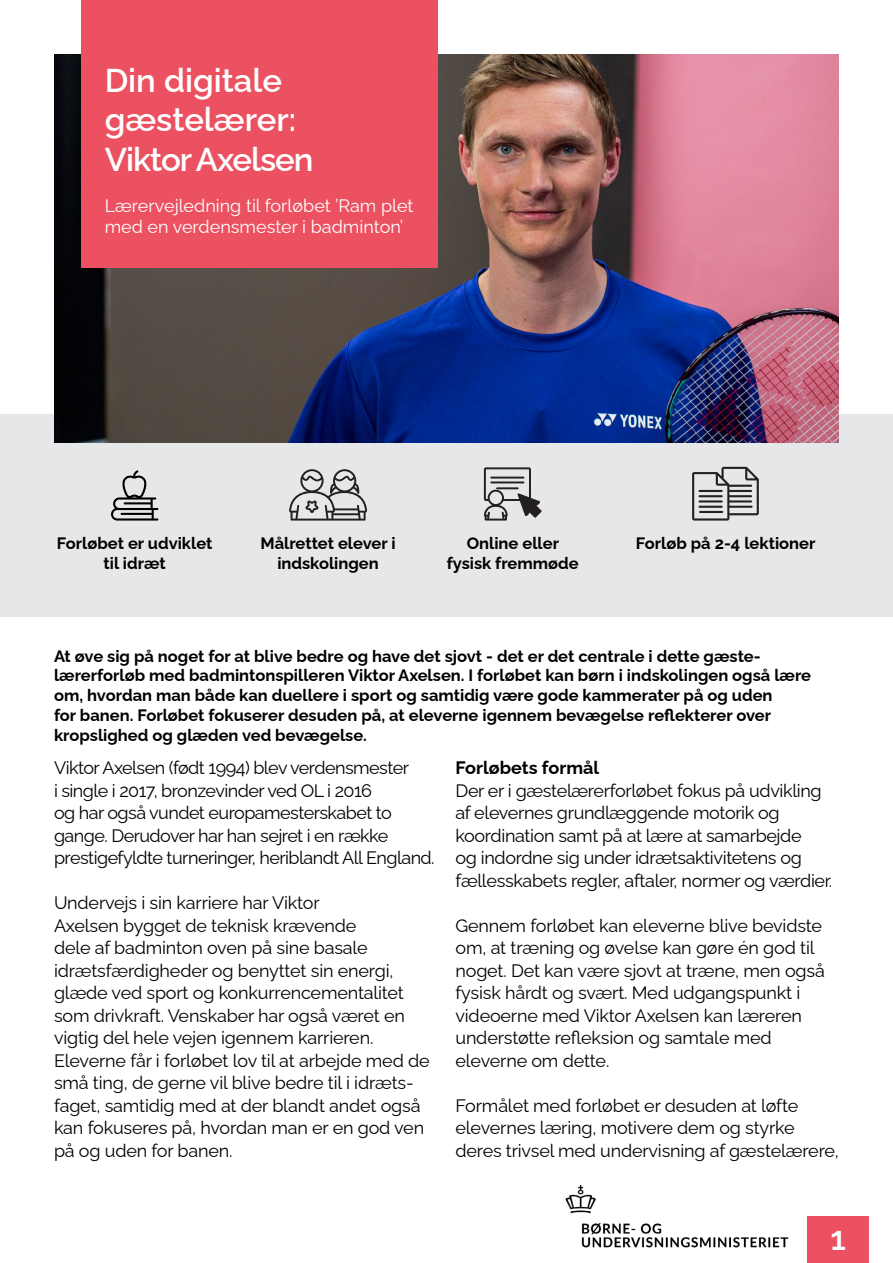
<style>
.page{position:relative;width:893px;height:1263px;background:#fff}
.page>*{position:absolute;margin:0;border:0;box-sizing:border-box;transform-origin:0 0}
.Overskrift_1{font:600 33px/39.6px "Raleway";color:#fff}
.Brødtekst{font:18px/22.5px "Raleway";letter-spacing:-.01em;color:#000}
.Brødtekst-2{font:18px/22.5px "Raleway";letter-spacing:-.03em;color:#000}
.Overskrift_2{font:18px/21.6px "Raleway";color:#fff}
.Overskrift_3{font:700 18px "Raleway";color:#000}
.Overskrift_2-2{font:700 16.5px/19.8px "Raleway";color:#000;text-align:center}
</style>
<div class="page">
<div style="left:0;top:414px;width:893px;height:203px;background:#e6e7e8"></div>
<img style="left:54px;top:54px;width:785px;height:388px">
<div style="left:81px;top:0;width:356px;height:268px;background:#eb5160"></div>
<svg style="left:692px;top:467px;width:67px;height:54px"></svg>
<svg style="left:111px;top:470px;width:47px;height:51px"></svg>
<svg style="left:289px;top:469px;width:78px;height:52px"></svg>
<svg style="left:484px;top:467px;width:58px;height:54px"></svg>
<hr style="left:496px;top:487px;width:23px;height:2px;background:#241f21">
<hr style="left:490px;top:477px;width:34px;height:2px;background:#241f21">
<hr style="left:490px;top:481px;width:34px;height:2px;background:#241f21">
<div style="left:807px;top:1216px;width:62px;height:47px;background:#eb5160"></div>
<img style="left:565px;top:1185px;width:224px;height:63px">
<h1 class="Overskrift_1" style="left:105px;top:57px;width:210px">Din digitale gæstelærer:<br>Viktor Axelsen</h1>
<h2 class="Overskrift_2" style="left:105px;top:192px;width:310px">Lærervejledning til forløbet ’Ram plet med en verdensmester i badminton’</h2>
<h2 class="Overskrift_2-2" style="left:57px;top:531px;width:157px">Forløbet er udviklet til idræt</h2>
<h2 class="Overskrift_2-2" style="left:260px;top:531px;width:137px">Målrettet elever i indskolingen</h2>
<h2 class="Overskrift_2-2" style="left:447px;top:531px;width:134px">Online eller fysisk fremmøde</h2>
<h2 class="Overskrift_2-2" style="left:636px;top:531px;width:181px">Forløb på 2-4 lektioner</h2>
<h2 class="Overskrift_2-2" style="left:54px;top:644px;width:759px;text-align:left">At øve sig på noget for at blive bedre og have det sjovt - det er det centrale i dette gæste&shy;lærerforløb med badmintonspilleren Viktor Axelsen. I forløbet kan børn i indskolingen også lære om, hvordan man både kan duellere i sport og samtidig være gode kammerater på og uden<br>for banen. Forløbet fokuserer desuden på, at eleverne igennem bevægelse reflekterer over kropslighed og glæden ved bevægelse.</h2>
<p class="Brødtekst-2" style="left:54px;top:754px;width:382px">Viktor Axelsen (født 1994) blev verdensmester<br>i single i 2017, bronzevinder ved OL i 2016<br>og har også vundet europamesterskabet to gange. Derudover har han sejret i en række prestigefyldte turneringer, heriblandt All England.</p>
<p class="Brødtekst" style="left:54px;top:889px;width:352px">Undervejs i sin karriere har Viktor<br>Axelsen bygget de teknisk krævende<br>dele af badminton oven på sine basale idrætsfærdigheder og benyttet sin energi, glæde ved sport og konkurrencementalitet som drivkraft. Venskaber har også været en vigtig del hele vejen igennem karrieren.</p>
<p class="Brødtekst" style="left:54px;top:1047px;width:377px">Eleverne får i forløbet lov til at arbejde med de små ting, de gerne vil blive bedre til i idræts&shy;faget, samtidig med at der blandt andet også kan fokuseres på, hvordan man er en god ven på og uden for banen.</p>
<h3 class="Overskrift_3" style="left:455px;top:753px;width:145px">Forløbets formål</h3>
<p class="Brødtekst" style="left:455px;top:777px;width:378px">Der er i gæstelærerforløbet fokus på udvikling af elevernes grundlæggende motorik og koordination samt på at lære at samarbejde<br>og indordne sig under idrætsaktivitetens og fællesskabets regler, aftaler, normer og værdier.</p>
<p class="Brødtekst" style="left:455px;top:912px;width:371px">Gennem forløbet kan eleverne blive bevidste om, at træning og øvelse kan gøre én god til noget. Det kan være sjovt at træne, men også fysisk hårdt og svært. Med udgangspunkt i videoerne med Viktor Axelsen kan læreren understøtte refleksion og samtale med eleverne om dette.</p>
<p class="Brødtekst" style="left:455px;top:1092px;width:385px">Formålet med forløbet er desuden at løfte elevernes læring, motivere dem og styrke deres trivsel med undervisning af gæstelærere,</p>
<h1 class="Overskrift_1" style="left:830px;top:1215px;width:17px">1</h1>
</div>
